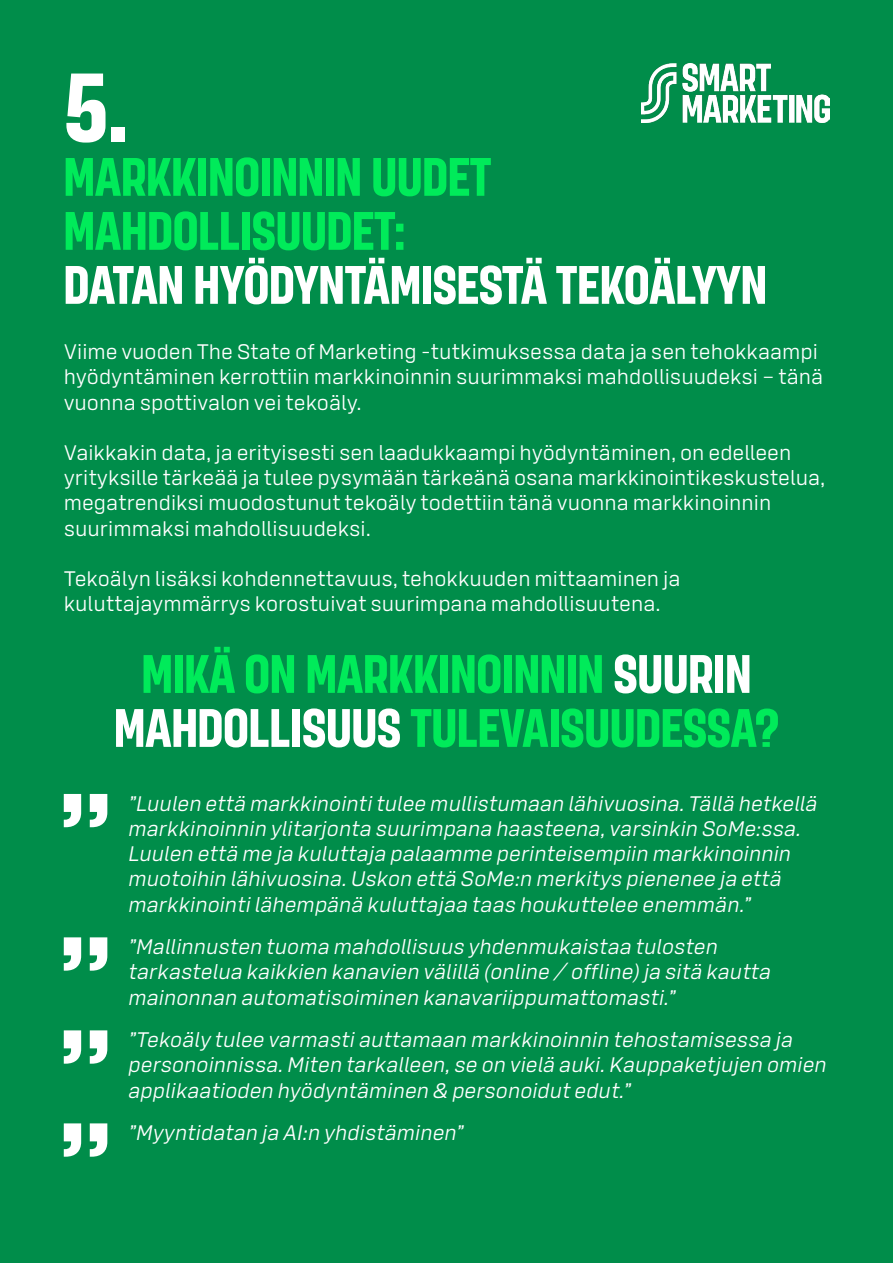
<style>
.page{position:relative;width:893px;height:1263px;background:#008d4a}
.page>*{position:absolute;margin:0;border:0;box-sizing:border-box;transform-origin:0 0}
.t1{font:700 97.5px "S Bonus Display";color:#fff}
.t2{font:700 54px/54px "S Bonus Display";color:#00eb5a;text-align:center}
.t3{font:700 54px "S Bonus Display";letter-spacing:-.005em;color:#fff}
.t4{font:italic 21px/25.2px "S Bonus Text";color:#fff}
.t5{font:21px/25.2px "S Bonus Text";color:#fff}
.s1{color:#fff}
</style>
<div class="page">
<svg style="left:64px;top:794px;width:43px;height:33px"></svg>
<svg style="left:64px;top:937px;width:43px;height:34px"></svg>
<svg style="left:64px;top:1030px;width:43px;height:34px"></svg>
<svg style="left:64px;top:1123px;width:43px;height:34px"></svg>
<img style="left:642px;top:64px;width:187px;height:58px">
<p class="t1" style="left:64px;top:47px;width:66px">5.</p>
<p class="t2" style="left:64px;top:150px;width:429px;text-align:left">MARKKINOINNIN UUDET<br>MAHDOLLISUUDET:</p>
<p class="t3" style="left:64px;top:252px;width:705px">DATAN HYÖDYNTÄMISESTÄ TEKOÄLYYN</p>
<p class="t5" style="left:64px;top:339px;width:761px">Viime vuoden The State of Marketing -tutkimuksessa data ja sen tehokkaampi hyödyntäminen kerrottiin markkinoinnin suurimmaksi mahdollisuudeksi – tänä vuonna spottivalon vei tekoäly.</p>
<p class="t5" style="left:64px;top:440px;width:763px">Vaikkakin data, ja erityisesti sen laadukkaampi hyödyntäminen, on edelleen yrityksille tärkeää ja tulee pysymään tärkeänä osana markkinointikeskustelua, megatrendiksi muodostunut tekoäly todettiin tänä vuonna markkinoinnin suurimmaksi mahdollisuudeksi.</p>
<p class="t5" style="left:64px;top:566px;width:618px">Tekoälyn lisäksi kohdennettavuus, tehokkuuden mittaaminen ja kuluttajaymmärrys korostuivat suurimpana mahdollisuutena.</p>
<p class="t2" style="left:114px;top:647px;width:667px">MIKÄ ON MARKKINOINNIN <span class="s1">SUURIN<br>MAHDOLLISUUS</span> TULEVAISUUDESSA?</p>
<p class="t4" style="left:128px;top:791px;width:695px">”Luulen että markkinointitulee mullistumaan lähivuosina.Tällä hetkellä markkinoinnin ylitarjonta suurimpana haasteena,varsinkin SoMe:ssa.<br>Luulen että me ja kuluttaja palaamme perinteisempiin markkinoinnin muotoihin lähivuosina.Uskon että SoMe:n merkitys pienenee ja että markkinointilähempänä kuluttajaa taas houkuttelee enemmän.”</p>
<p class="t4" style="left:128px;top:934px;width:649px">”Mallinnusten tuoma mahdollisuus yhdenmukaistaa tulosten tarkastelua kaikkien kanavien välillä (online / offline)ja sitä kautta mainonnan automatisoiminen kanavariippumattomasti.”</p>
<p class="t4" style="left:128px;top:1027px;width:704px">”Tekoäly tulee varmastiauttamaan markkinoinnin tehostamisessa ja personoinnissa.Miten tarkalleen,se on vielä auki.Kauppaketjujen omien applikaatioden hyödyntäminen &amp; personoidutedut.”</p>
<p class="t4" style="left:128px;top:1120px;width:341px">”Myyntidatan ja AI:n yhdistäminen”</p>
</div>
